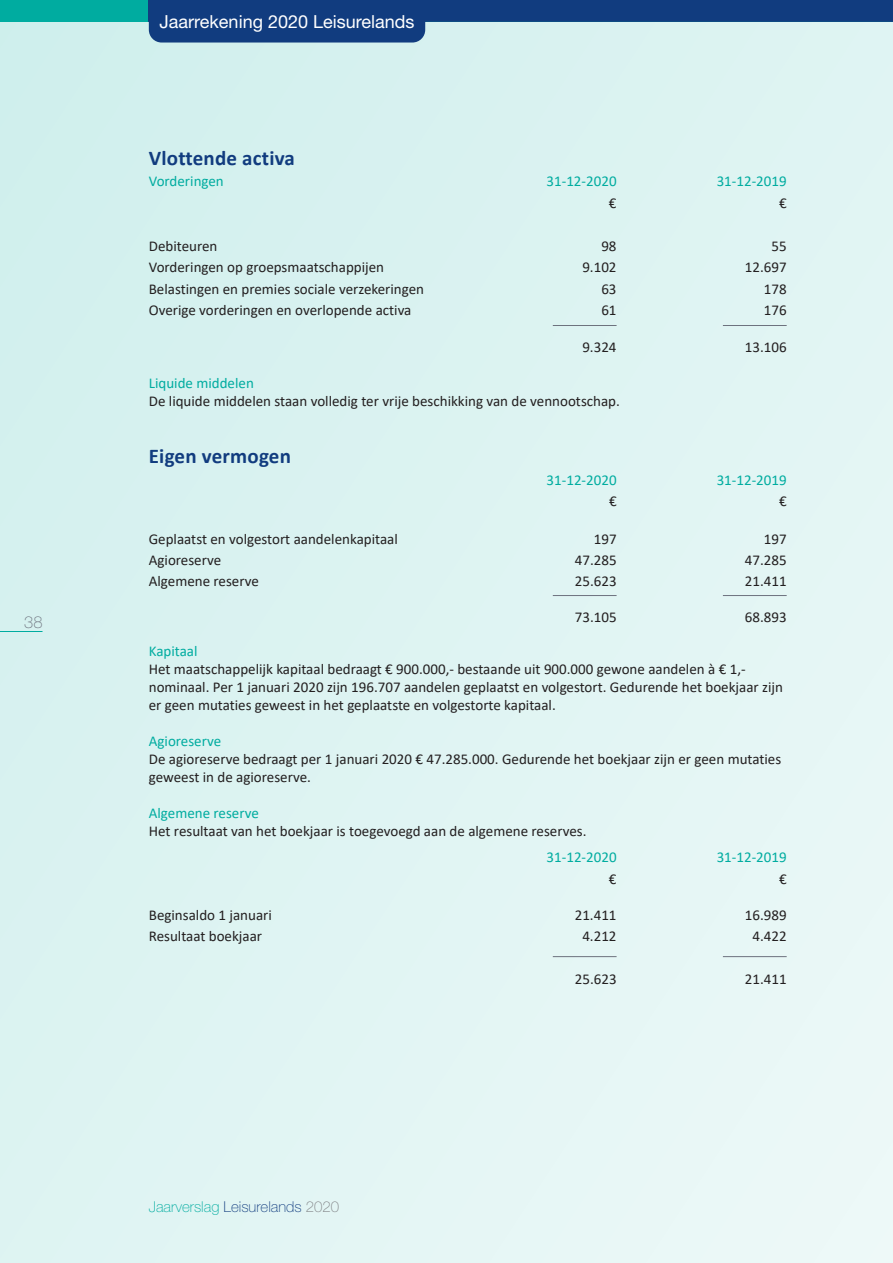
<style>
.page{position:relative;width:893px;height:1263px;background:#fff}
.page>*{position:absolute;margin:0;border:0;box-sizing:border-box;transform-origin:0 0}
.t1{font:700 21px "Calibri";letter-spacing:.01em;color:#113c7f}
.t2{font:18px "Helvetica Neue LT Std";color:#fff}
.t3{font:100 16.5px "Helvetica Neue LT Std";color:#6d727e}
.t4{font:15px/21.3px "Calibri";color:#231f20}
.t5{font:15px "Calibri";color:#00aca0}
.t6{font:100 15px "Helvetica Neue LT Std";color:#113c7f}
.s1{color:#00aca0}
.s2{color:#7e8083}
</style>
<div class="page">
<div style="left:0;top:0;width:149px;height:21px;background:#00aca0"></div>
<div style="left:149px;top:0;width:744px;height:21px;background:#113c7f"></div>
<div style="left:0;top:21px;width:893px;height:1242px;background:#def4f2"></div>
<div style="left:149px;top:0;width:276px;height:43px;background:#113c7f;border-radius:13px"></div>
<hr style="left:553px;top:956px;width:64px;height:1px;background:#6d727e">
<hr style="left:723px;top:956px;width:64px;height:1px;background:#6d727e">
<hr style="left:553px;top:325px;width:64px;height:1px;background:#6d727e">
<hr style="left:723px;top:325px;width:64px;height:1px;background:#6d727e">
<hr style="left:553px;top:595px;width:64px;height:1px;background:#6d727e">
<hr style="left:723px;top:595px;width:64px;height:1px;background:#6d727e">
<hr style="left:0;top:631px;width:43px;height:1px;background:#00aca0">
<p class="t3" style="left:24px;top:613px;width:20px">38</p>
<p class="t2" style="left:160px;top:11px;width:256px">Jaarrekening 2020 Leisurelands</p>
<h1 class="t1" style="left:149px;top:143px;width:148px">Vlottende activa</h1>
<p class="t5" style="left:149px;top:171px;width:76px">Vorderingen</p>
<p class="t5" style="left:547px;top:171px;width:72px">31-12-2020</p>
<p class="t5" style="left:717px;top:171px;width:72px">31-12-2019</p>
<p class="t4" style="left:609px;top:192px;width:9px">€</p>
<p class="t4" style="left:779px;top:192px;width:9px">€</p>
<p class="t4" style="left:149px;top:235px;width:237px">Debiteuren<br>Vorderingen op groepsmaatschappijen</p>
<p class="t4" style="left:601px;top:235px;width:17px">98</p>
<p class="t4" style="left:771px;top:235px;width:17px">55</p>
<p class="t4" style="left:582px;top:256px;width:36px">9.102</p>
<p class="t4" style="left:745px;top:256px;width:43px">12.697</p>
<p class="t4" style="left:149px;top:278px;width:277px">Belastingen en premies sociale verzekeringen<br>Overige vorderingen en overlopende activa</p>
<p class="t4" style="left:601px;top:278px;width:17px">63</p>
<p class="t4" style="left:764px;top:278px;width:24px">178</p>
<p class="t4" style="left:601px;top:299px;width:17px">61</p>
<p class="t4" style="left:764px;top:299px;width:24px">176</p>
<p class="t4" style="left:582px;top:336px;width:36px">9.324</p>
<p class="t4" style="left:745px;top:336px;width:43px">13.106</p>
<p class="t5" style="left:149px;top:373px;width:107px">Liquide middelen</p>
<p class="t4" style="left:149px;top:390px;width:473px">De liquide middelen staan volledig ter vrije beschikking van de vennootschap.</p>
<h1 class="t1" style="left:149px;top:441px;width:144px">Eigen vermogen</h1>
<p class="t5" style="left:547px;top:470px;width:72px">31-12-2020</p>
<p class="t5" style="left:717px;top:470px;width:72px">31-12-2019</p>
<p class="t4" style="left:609px;top:490px;width:9px">€</p>
<p class="t4" style="left:779px;top:490px;width:9px">€</p>
<p class="t4" style="left:149px;top:527px;width:250px">Geplaatst en volgestort aandelenkapitaal<br>Agioreserve</p>
<p class="t4" style="left:594px;top:527px;width:24px">197</p>
<p class="t4" style="left:764px;top:527px;width:24px">197</p>
<p class="t4" style="left:575px;top:549px;width:43px">47.285</p>
<p class="t4" style="left:745px;top:549px;width:43px">47.285</p>
<p class="t4" style="left:149px;top:570px;width:111px">Algemene reserve</p>
<p class="t4" style="left:575px;top:570px;width:43px">25.623</p>
<p class="t4" style="left:745px;top:570px;width:43px">21.411</p>
<p class="t4" style="left:575px;top:606px;width:43px">73.105</p>
<p class="t4" style="left:745px;top:606px;width:43px">68.893</p>
<p class="t5" style="left:149px;top:640px;width:50px">Kapitaal</p>
<p class="t4" style="left:149px;top:659px;width:636px;line-height:18px">Het maatschappelijk kapitaal bedraagt € 900.000,- bestaande uit 900.000 gewone aandelen à € 1,- nominaal. Per 1 januari 2020 zijn 196.707 aandelen geplaatst en volgestort. Gedurende het boekjaar zijn er geen mutaties geweest in het geplaatste en volgestorte kapitaal.</p>
<p class="t5" style="left:149px;top:730px;width:74px">Agioreserve</p>
<p class="t4" style="left:149px;top:749px;width:634px;line-height:18px">De agioreserve bedraagt per 1 januari 2020 € 47.285.000. Gedurende het boekjaar zijn er geen mutaties geweest in de agioreserve.</p>
<p class="t5" style="left:149px;top:802px;width:111px">Algemene reserve</p>
<p class="t4" style="left:149px;top:819px;width:439px">Het resultaat van het boekjaar is toegevoegd aan de algemene reserves.</p>
<p class="t4" style="left:609px;top:868px;width:9px">€</p>
<p class="t4" style="left:575px;top:904px;width:43px">21.411</p>
<p class="t4" style="left:745px;top:904px;width:43px">16.989</p>
<p class="t4" style="left:582px;top:925px;width:36px">4.212</p>
<p class="t4" style="left:752px;top:925px;width:36px">4.422</p>
<p class="t4" style="left:575px;top:968px;width:43px">25.623</p>
<p class="t4" style="left:745px;top:968px;width:43px">21.411</p>
<p class="t5" style="left:547px;top:847px;width:72px">31-12-2020</p>
<p class="t5" style="left:717px;top:847px;width:72px">31-12-2019</p>
<p class="t4" style="left:779px;top:868px;width:9px">€</p>
<p class="t4" style="left:149px;top:904px;width:125px">Beginsaldo 1 januari<br>Resultaat boekjaar</p>
<p class="t6" style="left:149px;top:1198px;width:192px"><span class="s1">Jaarverslag</span> Leisurelands <span class="s2">2020</span></p>
</div>
